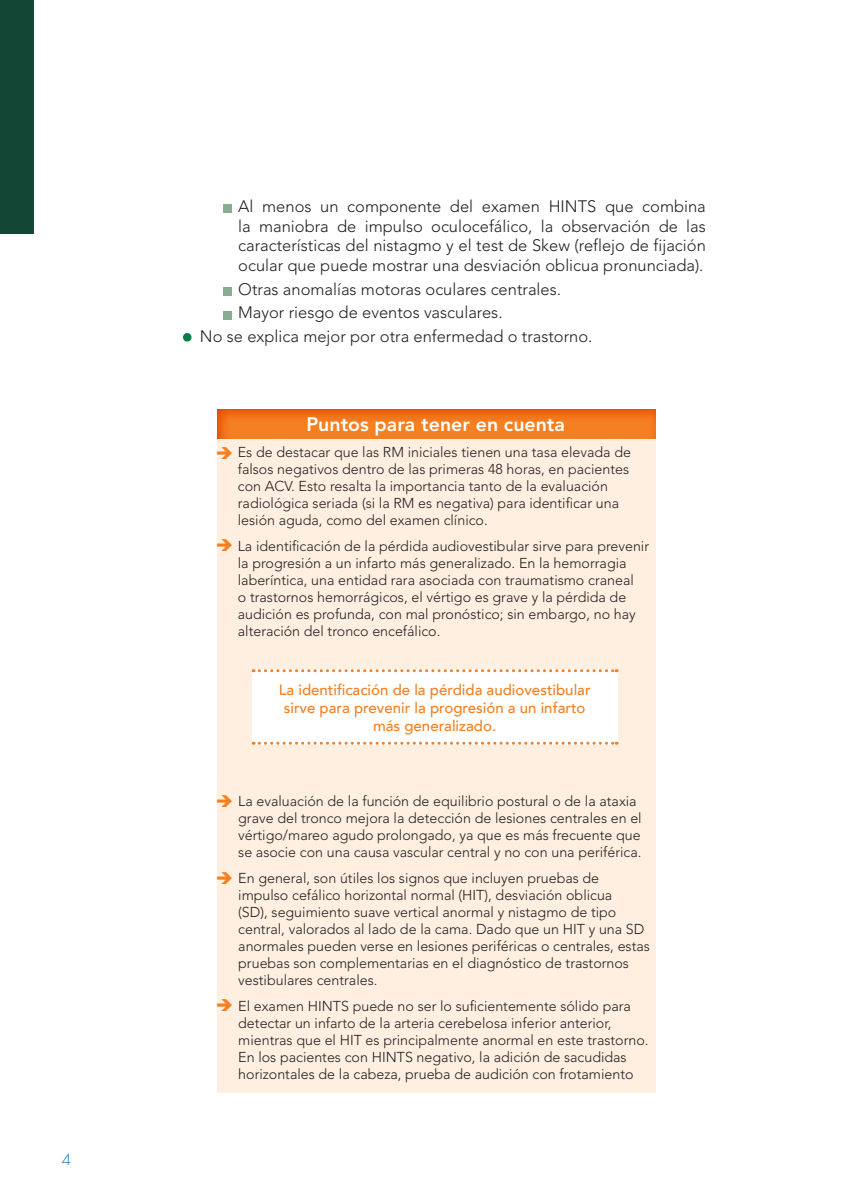
<style>
.page{position:relative;width:851px;height:1191px;background:#fff}
.page>*{position:absolute;margin:0;border:0;box-sizing:border-box;transform-origin:0 0}
.t1{font:800 19.5px "Avenir LT Std";color:#fff}
.t2{font:300 16.5px/19.5px "Avenir LT Std";color:#231f20;text-align:justify}
.t3{font:500 15px/18px "Avenir LT";color:#f58021;text-align:center}
.t4{font:300 15px "Futura Std";color:#1374bb}
.t5{font:300 14.25px/17.1px "Avenir LT Std";color:#231f20}
</style>
<div class="page">
<div style="left:0;top:0;width:34px;height:234px;background:#134635"></div>
<svg style="left:217px;top:409px;width:439px;height:31px;background:#f37a22"></svg>
<div style="left:217px;top:440px;width:439px;height:653px;background:#feefe1"></div>
<div style="left:183px;top:333px;width:8px;height:8px;background:#017e48;border-radius:50%"></div>
<div style="left:223px;top:205px;width:8px;height:8px;background:#87ae90"></div>
<div style="left:223px;top:287px;width:8px;height:9px;background:#87ae90"></div>
<div style="left:223px;top:311px;width:8px;height:8px;background:#87ae90"></div>
<div style="left:252px;top:670px;width:365px;height:73px;background:#fff"></div>
<svg style="left:253px;top:669px;width:364px;height:3px"></svg>
<svg style="left:253px;top:741px;width:364px;height:3px"></svg>
<p class="t4" style="left:62px;top:1150px;width:11px">4</p>
<p class="t2" style="left:238px;top:197px;width:469px">Al menos un componente del examen HINTS que combina la maniobra de impulso oculocefálico, la observación de las características del nistagmo y el test de Skew (reflejo de fijación ocular que puede mostrar una desviación oblicua pronunciada).</p>
<p class="t2" style="left:238px;top:279px;width:324px">Otras anomalías motoras oculares centrales.</p>
<p class="t2" style="left:238px;top:303px;width:266px">Mayor riesgo de eventos vasculares.</p>
<p class="t2" style="left:200px;top:327px;width:394px">No se explica mejor por otra enfermedad o trastorno.</p>
<h1 class="t1" style="left:306px;top:413px;width:260px">Puntos para tener en cuenta</h1>
<p class="t5" style="left:238px;top:443px;width:394px">Es de destacar que las RM iniciales tienen una tasa elevada de falsos negativos dentro de las primeras 48 horas, en pacientes con ACV. Esto resalta la importancia tanto de la evaluación radiológica seriada (si la RM es negativa) para identificar una lesión aguda, como del examen clínico.</p>
<p class="t5" style="left:238px;top:537px;width:412px">La identificación de la pérdida audiovestibular sirve para prevenir la progresión a un infarto más generalizado. En la hemorragia laberíntica, una entidad rara asociada con traumatismo craneal<br>o trastornos hemorrágicos, el vértigo es grave y la pérdida de audición es profunda, con mal pronóstico; sin embargo, no hay alteración del tronco encefálico.</p>
<p class="t3" style="left:278px;top:681px;width:313px">La identificación de la pérdida audiovestibular sirve para prevenir la progresión a un infarto más generalizado.</p>
<p class="t5" style="left:238px;top:792px;width:405px">La evaluación de la función de equilibrio postural o de la ataxia grave del tronco mejora la detección de lesiones centrales en el vértigo/mareo agudo prolongado, ya que es más frecuente que se asocie con una causa vascular central y no con una periférica.</p>
<p class="t5" style="left:238px;top:869px;width:413px">En general, son útiles los signos que incluyen pruebas de impulso cefálico horizontal normal (HIT), desviación oblicua<br>(SD), seguimiento suave vertical anormal y nistagmo de tipo central, valorados al lado de la cama. Dado que un HIT y una SD anormales pueden verse en lesiones periféricas o centrales, estas pruebas son complementarias en el diagnóstico de trastornos vestibulares centrales.</p>
<p class="t5" style="left:238px;top:997px;width:412px">El examen HINTS puede no ser lo suficientemente sólido para detectar un infarto de la arteria cerebelosa inferior anterior, mientras que el HIT es principalmente anormal en este trastorno.<br>En los pacientes con HINTS negativo, la adición de sacudidas horizontales de la cabeza, prueba de audición con frotamiento</p>
</div>
